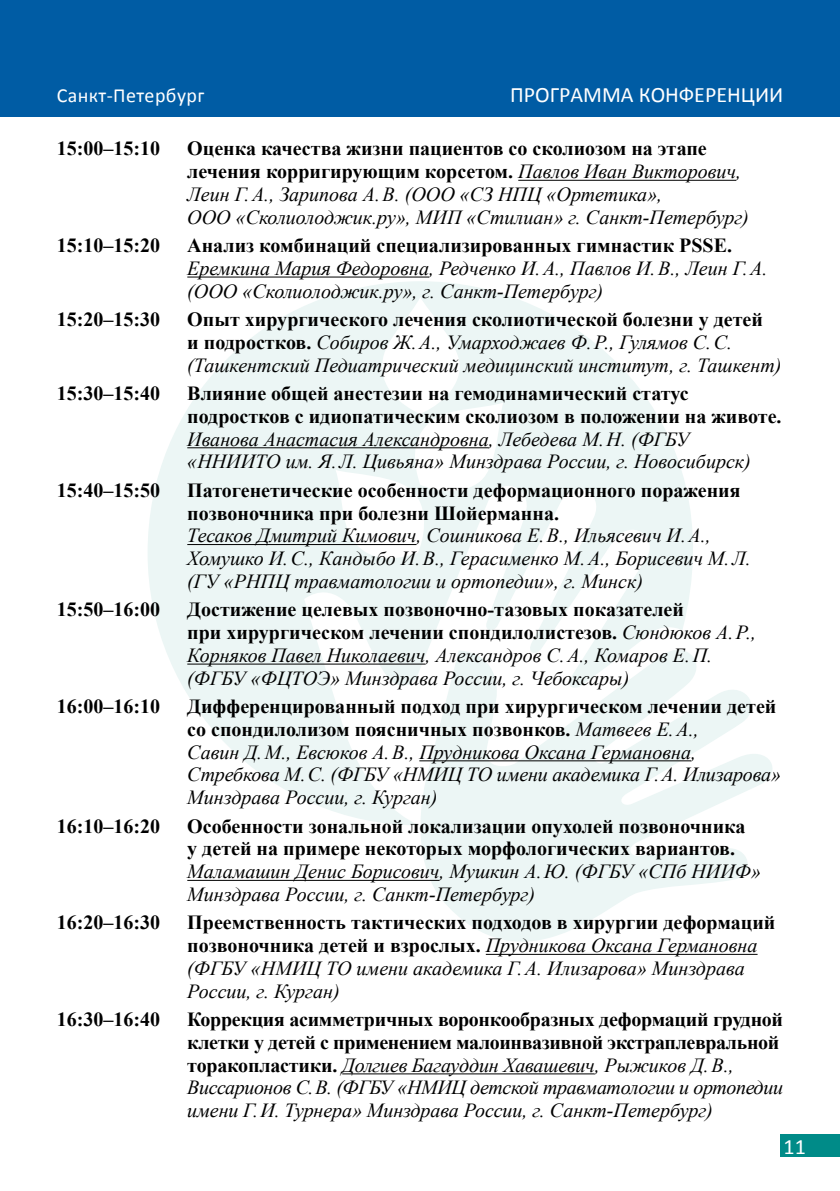
<style>
.page{position:relative;width:840px;height:1191px;background:#fff}
.page>*{position:absolute;margin:0;border:0;box-sizing:border-box;transform-origin:0 0}
.t1{font:22px "Calibri";color:#fff}
.t2{font:italic 20px/22.8px "Times New Roman";color:#000}
.t3{font:700 20px/22.8px "Times New Roman";color:#000}
.t4{font:20px "Calibri";letter-spacing:.02em;color:#fff}
.s1{font-weight:700;font-style:normal}
</style>
<div class="page">
<div style="left:780px;top:1134px;width:59px;height:23px;background:#008b88"></div>
<svg style="left:403px;top:690px;width:369px;height:251px;fill:#ecf6f5"></svg>
<svg style="left:148px;top:281px;width:587px;height:544px;fill:#ecf6f5"></svg>
<svg style="left:335px;top:297px;width:168px;height:267px"></svg>
<div style="left:0;top:0;width:839px;height:116px;background:#005ca4"></div>
<hr style="left:518px;top:180px;width:217px;height:1px;background:#000">
<hr style="left:187px;top:276px;width:242px;height:1px;background:#000">
<hr style="left:187px;top:447px;width:301px;height:1px;background:#000">
<hr style="left:187px;top:544px;width:229px;height:1px;background:#000">
<hr style="left:187px;top:663px;width:238px;height:1px;background:#000">
<hr style="left:419px;top:760px;width:271px;height:1px;background:#000">
<hr style="left:187px;top:880px;width:252px;height:1px;background:#000">
<hr style="left:485px;top:954px;width:272px;height:1px;background:#000">
<hr style="left:342px;top:1073px;width:252px;height:1px;background:#000">
<p class="t4" style="left:57px;top:81px;width:149px">Санкт-Петербург</p>
<p class="t1" style="left:509px;top:79px;width:274px">Программа конференции</p>
<p class="t3" style="left:57px;top:137px;width:105px">15:00–15:10</p>
<p class="t2" style="left:187px;top:137px;width:563px"><span class="s1">Оценка качества жизни пациентов со сколиозом на этапе лечения корригирующим корсетом.</span> Павлов Иван Викторович, Леин Г.А., Зарипова А.В. (ООО «СЗ НПЦ «Ортетика»,<br>ООО «Сколиолоджик.ру», МИП «Стилиан» г. Санкт-Петербург)</p>
<p class="t3" style="left:57px;top:233px;width:105px">15:10–15:20</p>
<p class="t3" style="left:187px;top:233px;width:546px">Анализ комбинаций специализированных гимнастик PSSE.</p>
<p class="t2" style="left:187px;top:256px;width:581px">Еремкина Мария Федоровна, Редченко И.А., Павлов И.В., Леин Г.А. (ООО «Сколиолоджик.ру», г. Санкт-Петербург)</p>
<p class="t3" style="left:57px;top:307px;width:105px">15:20–15:30</p>
<p class="t2" style="left:187px;top:307px;width:595px"><span class="s1">Опыт хирургического лечения сколиотической болезни у детей<br>и подростков.</span> Собиров Ж.А., Умарходжаев Ф.Р., Гулямов С.С. (Ташкентский Педиатрический медицинский институт, г. Ташкент)</p>
<p class="t3" style="left:57px;top:381px;width:105px">15:30–15:40</p>
<p class="t3" style="left:187px;top:381px;width:595px">Влияние общей анестезии на гемодинамический статус подростков с идиопатическим сколиозом в положении на животе.</p>
<p class="t2" style="left:187px;top:427px;width:565px">Иванова Анастасия Александровна, Лебедева М.Н. (ФГБУ «ННИИТО им. Я.Л. Цивьяна» Минздрава России, г. Новосибирск)</p>
<p class="t3" style="left:57px;top:478px;width:105px">15:40–15:50</p>
<p class="t3" style="left:187px;top:478px;width:554px">Патогенетические особенности деформационного поражения позвоночника при болезни Шойерманна.</p>
<p class="t2" style="left:187px;top:524px;width:564px">Тесаков Дмитрий Кимович, Сошникова Е.В., Ильясевич И.А.,<br>Хомушко И.С., Кандыбо И.В., Герасименко М.А., Борисевич М.Л. (ГУ «РНПЦ травматологии и ортопедии», г. Минск)</p>
<p class="t3" style="left:57px;top:597px;width:105px">15:50–16:00</p>
<p class="t2" style="left:187px;top:598px;width:570px"><span class="s1">Достижение целевых позвоночно-тазовых показателей<br>при хирургическом лечении спондилолистезов.</span> Сюндюков А.Р., Корняков Павел Николаевич, Александров С.А., Комаров Е.П. (ФГБУ «ФЦТОЭ» Минздрава России, г. Чебоксары)</p>
<p class="t3" style="left:57px;top:694px;width:105px">16:00–16:10</p>
<p class="t2" style="left:187px;top:694px;width:594px"><span class="s1">Дифференцированный подход при хирургическом лечении детей со спондилолизом поясничных позвонков.</span> Матвеев Е.А.,<br>Савин Д.М., Евсюков А.В., Прудникова Оксана Германовна, Стребкова М.С. (ФГБУ «НМИЦ ТО имени академика Г.А. Илизарова» Минздрава России, г. Курган)</p>
<p class="t3" style="left:57px;top:814px;width:105px">16:10–16:20</p>
<p class="t3" style="left:187px;top:814px;width:559px">Особенности зональной локализации опухолей позвоночника у детей на примере некоторых морфологических вариантов.</p>
<p class="t2" style="left:187px;top:859px;width:575px">Маламашин Денис Борисович, Мушкин А.Ю. (ФГБУ «СПб НИИФ»<br>Минздрава России, г. Санкт-Петербург)</p>
<p class="t3" style="left:57px;top:910px;width:105px">16:20–16:30</p>
<p class="t2" style="left:187px;top:910px;width:589px"><span class="s1">Преемственность тактических подходов в хирургии деформаций позвоночника детей и взрослых.</span> Прудникова Оксана Германовна (ФГБУ «НМИЦ ТО имени академика Г.А. Илизарова» Минздрава России, г. Курган)</p>
<p class="t3" style="left:57px;top:1007px;width:105px">16:30–16:40</p>
<p class="t2" style="left:187px;top:1007px;width:597px"><span class="s1">Коррекция асимметричных воронкообразных деформаций грудной клетки у детей с применением малоинвазивной экстраплевральной торакопластики.</span> Долгиев Багауддин Хавашевич, Рыжиков Д.В., Виссарионов С.В. (ФГБУ «НМИЦ детской травматологии и ортопедии имени Г.И. Турнера» Минздрава России, г. Санкт-Петербург)</p>
<p class="t1" style="left:783px;top:1131px;width:24px">11</p>
</div>
